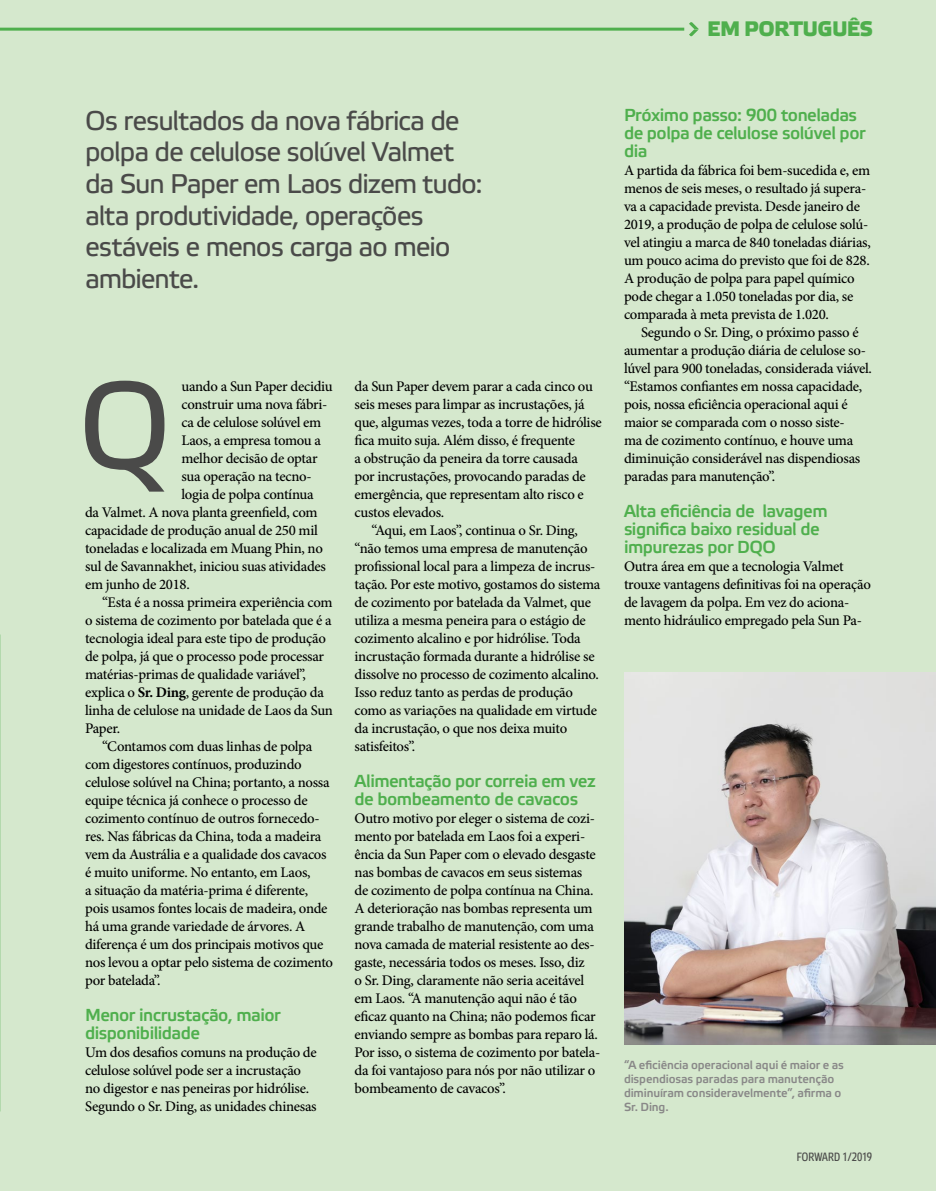
<style>
.page{position:relative;width:936px;height:1191px;background:#fff}
.page>*{position:absolute;margin:0;border:0;box-sizing:border-box;transform-origin:0 0}
.t1{font:27px/31.5px "Etelka Text";letter-spacing:-.04em;color:#4a4a49}
.t2{font:500 21px "Etelka";letter-spacing:-.02em;color:#4faf4d}
.t3{font:500 17.4px/18px "Etelka";letter-spacing:-.03em;color:#4faf4d}
.t4{font:500 14.7px/18px "Minion Pro";letter-spacing:-.02em;color:#000}
.t5{font:12px "Etelka Narrow Text";letter-spacing:.01em;color:#4a4a49}
.t6{font:500 11.7px/14px "Etelka";letter-spacing:-.01em;color:#898888}
.s1{font-weight:700}
</style>
<div class="page">
<div style="left:0;top:0;width:935px;height:1191px;background:#d5e8cd"></div>
<img style="left:624px;top:673px;width:311px;height:371px">
<svg style="left:85px;top:381px;width:79px;height:110px"></svg>
<svg style="left:689px;top:22px;width:9px;height:15px"></svg>
<hr style="left:0;top:28px;width:684px;height:3px;background:#4faf4d">
<h2 class="t2" style="left:707px;top:16px;width:167px">EM PORTUGUÊS</h2>
<h1 class="t1" style="left:85px;top:105px;width:399px">Os resultados da nova fábrica de polpa de celulose solúvel Valmet da Sun Paper em Laos dizem tudo: alta produtividade, operações estáveis e menos carga ao meio ambiente.</h1>
<p class="t4" style="left:181px;top:377px;width:153px">uando a Sun Paper decidiu</p>
<p class="t4" style="left:181px;top:395px;width:147px">construir uma nova fábri-</p>
<p class="t4" style="left:181px;top:413px;width:141px">ca de celulose solúvel em</p>
<p class="t4" style="left:181px;top:431px;width:141px">Laos, a empresa tomou a</p>
<p class="t4" style="left:181px;top:449px;width:138px">melhor decisão de optar</p>
<p class="t4" style="left:181px;top:467px;width:131px">sua operação na tecno-</p>
<p class="t4" style="left:181px;top:485px;width:134px">logia de polpa contínua</p>
<p class="t4" style="left:85px;top:503px;width:234px">da Valmet. A nova planta greenfield, com</p>
<p class="t4" style="left:85px;top:521px;width:234px">capacidade de produção anual de 250 mil</p>
<p class="t4" style="left:85px;top:539px;width:239px">toneladas e localizada em Muang Phin, no</p>
<p class="t4" style="left:85px;top:557px;width:242px">sul de Savannakhet, iniciou suas atividades</p>
<p class="t4" style="left:85px;top:575px;width:106px">em junho de 2018.</p>
<p class="t4" style="left:102px;top:593px;width:232px">“Esta é a nossa primeira experiência com</p>
<p class="t4" style="left:85px;top:611px;width:248px">o sistema de cozimento por batelada que é a</p>
<p class="t4" style="left:85px;top:629px;width:242px">tecnologia ideal para este tipo de produção</p>
<p class="t4" style="left:85px;top:647px;width:240px">de polpa, já que o processo pode processar</p>
<p class="t4" style="left:85px;top:665px;width:222px">matérias-primas de qualidade variável”,</p>
<p class="t4" style="left:85px;top:683px;width:240px">explica o <span class="s1">Sr. Ding</span>, gerente de produção da</p>
<p class="t4" style="left:85px;top:701px;width:249px">linha de celulose na unidade de Laos da Sun</p>
<p class="t4" style="left:85px;top:719px;width:37px">Paper.</p>
<p class="t4" style="left:102px;top:737px;width:212px">“Contamos com duas linhas de polpa</p>
<p class="t4" style="left:85px;top:755px;width:218px">com digestores contínuos, produzindo</p>
<p class="t4" style="left:85px;top:773px;width:246px">celulose solúvel na China; portanto, a nossa</p>
<p class="t4" style="left:85px;top:791px;width:224px">equipe técnica já conhece o processo de</p>
<p class="t4" style="left:85px;top:809px;width:236px">cozimento contínuo de outros fornecedo-</p>
<p class="t4" style="left:85px;top:827px;width:238px">res. Nas fábricas da China, toda a madeira</p>
<p class="t4" style="left:85px;top:845px;width:243px">vem da Austrália e a qualidade dos cavacos</p>
<p class="t4" style="left:85px;top:863px;width:227px">é muito uniforme. No entanto, em Laos,</p>
<p class="t4" style="left:85px;top:881px;width:225px">a situação da matéria-prima é diferente,</p>
<p class="t4" style="left:85px;top:899px;width:244px">pois usamos fontes locais de madeira, onde</p>
<p class="t4" style="left:85px;top:917px;width:222px">há uma grande variedade de árvores. A</p>
<p class="t4" style="left:85px;top:935px;width:240px">diferença é um dos principais motivos que</p>
<p class="t4" style="left:85px;top:953px;width:249px">nos levou a optar pelo sistema de cozimento</p>
<p class="t4" style="left:85px;top:971px;width:77px">por batelada”.</p>
<p class="t3" style="left:85px;top:1006px;width:197px">Menor incrustação, maior disponibilidade</p>
<p class="t4" style="left:85px;top:1043px;width:233px">Um dos desafios comuns na produção de celulose solúvel pode ser a incrustação no digestor e nas peneiras por hidrólise.<br>Segundo o Sr. Ding, as unidades chinesas</p>
<p class="t4" style="left:354px;top:377px;width:240px">da Sun Paper devem parar a cada cinco ou</p>
<p class="t4" style="left:354px;top:395px;width:232px">seis meses para limpar as incrustações, já</p>
<p class="t4" style="left:354px;top:413px;width:249px">que, algumas vezes, toda a torre de hidrólise</p>
<p class="t4" style="left:354px;top:431px;width:222px">fica muito suja. Além disso, é frequente</p>
<p class="t4" style="left:354px;top:449px;width:225px">a obstrução da peneira da torre causada</p>
<p class="t4" style="left:354px;top:467px;width:233px">por incrustações, provocando paradas de</p>
<p class="t4" style="left:354px;top:485px;width:231px">emergência, que representam alto risco e</p>
<p class="t4" style="left:354px;top:503px;width:91px">custos elevados.</p>
<p class="t4" style="left:371px;top:521px;width:208px">“Aqui, em Laos”, continua o Sr. Ding,</p>
<p class="t4" style="left:354px;top:539px;width:234px">“não temos uma empresa de manutenção</p>
<p class="t4" style="left:354px;top:557px;width:242px">profissional local para a limpeza de incrus-</p>
<p class="t4" style="left:354px;top:575px;width:247px">tação. Por este motivo, gostamos do sistema</p>
<p class="t4" style="left:354px;top:593px;width:238px">de cozimento por batelada da Valmet, que</p>
<p class="t4" style="left:354px;top:611px;width:233px">utiliza a mesma peneira para o estágio de</p>
<p class="t4" style="left:354px;top:629px;width:228px">cozimento alcalino e por hidrólise. Toda</p>
<p class="t4" style="left:354px;top:647px;width:241px">incrustação formada durante a hidrólise se</p>
<p class="t4" style="left:354px;top:665px;width:246px">dissolve no processo de cozimento alcalino.</p>
<p class="t4" style="left:354px;top:683px;width:220px">Isso reduz tanto as perdas de produção</p>
<p class="t4" style="left:354px;top:701px;width:244px">como as variações na qualidade em virtude</p>
<p class="t4" style="left:354px;top:719px;width:214px">da incrustação, o que nos deixa muito</p>
<p class="t4" style="left:354px;top:737px;width:62px">satisfeitos”.</p>
<p class="t3" style="left:354px;top:772px;width:243px">Alimentação por correia em vez de bombeamento de cavacos</p>
<p class="t4" style="left:354px;top:809px;width:247px">Outro motivo por eleger o sistema de cozi&shy;mento por batelada em Laos foi a experi&shy;ência da Sun Paper com o elevado desgaste nas bombas de cavacos em seus sistemas<br>de cozimento de polpa contínua na China.<br>A deterioração nas bombas representa um grande trabalho de manutenção, com uma nova camada de material resistente ao des&shy;gaste, necessária todos os meses. Isso, diz<br>o Sr. Ding, claramente não seria aceitável em Laos. “A manutenção aqui não é tão eficaz quanto na China; não podemos ficar enviando sempre as bombas para reparo lá.<br>Por isso, o sistema de cozimento por batela&shy;da foi vantajoso para nós por não utilizar o bombeamento de cavacos”.</p>
<p class="t3" style="left:624px;top:106px;width:243px">Próximo passo: 900 toneladas de polpa de celulose solúvel por dia</p>
<p class="t4" style="left:624px;top:161px;width:248px">A partida da fábrica foi bem-sucedida e, em menos de seis meses, o resultado já supera&shy;va a capacidade prevista. Desde janeiro de 2019, a produção de polpa de celulose solú&shy;vel atingiu a marca de 840 toneladas diárias, um pouco acima do previsto que foi de 828.<br>A produção de polpa para papel químico pode chegar a 1.050 toneladas por dia, se comparada à meta prevista de 1.020.</p>
<p class="t4" style="left:624px;top:323px;width:249px;text-indent:17px">Segundo o Sr. Ding, o próximo passo é aumentar a produção diária de celulose so&shy;lúvel para 900 toneladas, considerada viável. “Estamos confiantes em nossa capacidade, pois, nossa eficiência operacional aqui é maior se comparada com o nosso siste-<br>ma de cozimento contínuo, e houve uma diminuição considerável nas dispendiosas paradas para manutenção”.</p>
<p class="t3" style="left:624px;top:502px;width:205px">Alta eficiência de lavagem significa baixo residual de impurezas por DQO</p>
<p class="t4" style="left:624px;top:557px;width:248px">Outra área em que a tecnologia Valmet trouxe vantagens definitivas foi na operação de lavagem da polpa. Em vez do aciona&shy;mento hidráulico empregado pela Sun Pa-</p>
<p class="t6" style="left:624px;top:1058px;width:221px">“A eficiência operacional aqui é maior e as dispendiosas paradas para manutenção diminuíram consideravelmente”, afirma o Sr. Ding.</p>
<p class="t5" style="left:796px;top:1150px;width:77px">FORWARD 1/2019</p>
</div>
